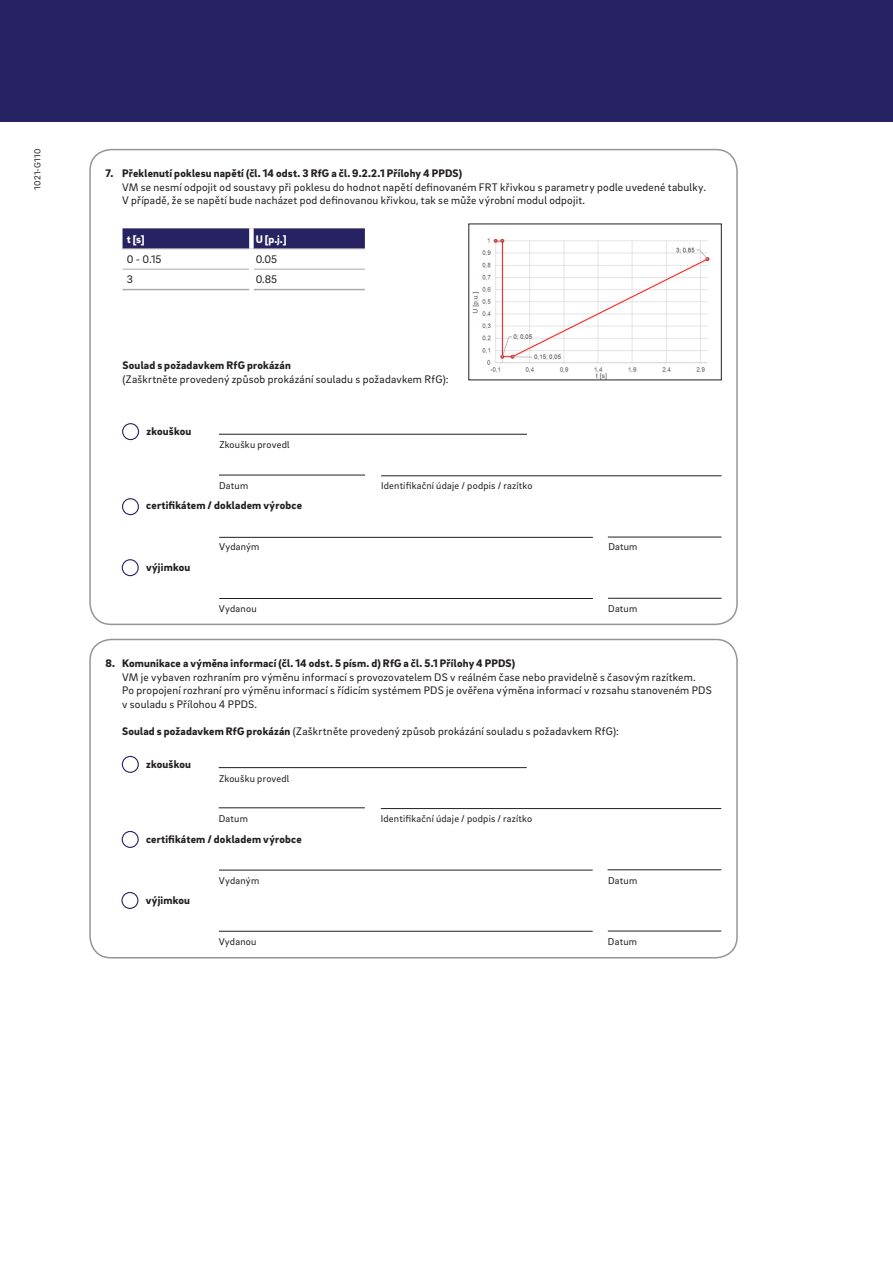
<style>
.page{position:relative;width:893px;height:1263px;background:#fff}
.page>*{position:absolute;margin:0;border:0;box-sizing:border-box;transform-origin:0 0}
.t1{font:11.25px/13.5px "EON Brix Sans";letter-spacing:.02em;color:#231f20}
.t2{font:900 11.25px "EON Brix Sans";letter-spacing:.02em;color:#231f20}
.t3{font:900 11.25px "EON Brix Sans";color:#fff}
.t4{font:10.2px "EON Brix Sans";letter-spacing:.02em;color:#231f20}
.t5{font:9px "EON Brix Sans";letter-spacing:.03em;color:#231f20}
.s1{font-weight:900}
</style>
<div class="page">
<div style="left:89px;top:639px;width:649px;height:319px;border:2px solid #939598;border-radius:21px"></div>
<div style="left:89px;top:149px;width:649px;height:476px;border:2px solid #939598;border-radius:21px"></div>
<div style="left:0;top:0;width:893px;height:121px;background:#272362"></div>
<hr style="left:123px;top:269px;width:126px;height:1px;background:#a8a9ad">
<hr style="left:254px;top:269px;width:111px;height:1px;background:#a8a9ad">
<hr style="left:123px;top:289px;width:126px;height:1px;background:#a8a9ad">
<hr style="left:254px;top:289px;width:111px;height:1px;background:#a8a9ad">
<svg style="left:123px;top:228px;width:242px;height:21px;background:#2f2c67"></svg>
<div style="left:249px;top:228px;width:5px;height:21px;background:#fff"></div>
<div style="left:122px;top:423px;width:17px;height:17px;border:1px solid #272362;border-radius:50%"></div>
<hr style="left:219px;top:434px;width:308px;height:1px;background:#231f20">
<hr style="left:219px;top:475px;width:146px;height:1px;background:#231f20">
<hr style="left:381px;top:475px;width:341px;height:1px;background:#231f20">
<div style="left:122px;top:498px;width:17px;height:17px;border:1px solid #272362;border-radius:50%"></div>
<hr style="left:608px;top:537px;width:114px;height:1px;background:#231f20">
<hr style="left:219px;top:537px;width:374px;height:1px;background:#231f20">
<div style="left:122px;top:559px;width:17px;height:17px;border:1px solid #272362;border-radius:50%"></div>
<hr style="left:608px;top:598px;width:114px;height:1px;background:#231f20">
<hr style="left:219px;top:598px;width:374px;height:1px;background:#231f20">
<div style="left:122px;top:756px;width:17px;height:17px;border:1px solid #272362;border-radius:50%"></div>
<hr style="left:219px;top:767px;width:308px;height:1px;background:#231f20">
<hr style="left:219px;top:807px;width:146px;height:1px;background:#231f20">
<hr style="left:381px;top:808px;width:340px;height:1px;background:#231f20">
<div style="left:122px;top:831px;width:17px;height:17px;border:1px solid #272362;border-radius:50%"></div>
<hr style="left:608px;top:869px;width:113px;height:1px;background:#231f20">
<hr style="left:219px;top:870px;width:374px;height:1px;background:#231f20">
<div style="left:121px;top:892px;width:17px;height:17px;border:1px solid #272362;border-radius:50%"></div>
<hr style="left:608px;top:931px;width:113px;height:1px;background:#231f20">
<hr style="left:219px;top:931px;width:374px;height:1px;background:#231f20">
<img style="left:472px;top:238px;width:238px;height:140px">
<p class="t5" style="left:32px;top:189px;width:42px;rotate:-90deg">1021-G110</p>
<p class="t2" style="left:106px;top:166px;width:358px">7. Překlenutí poklesu napětí (čl. 14 odst. 3 RfG a čl. 9.2.2.1 Přílohy 4 PPDS)</p>
<p class="t1" style="left:122px;top:180px;width:585px">VM se nesmí odpojit od soustavy při poklesu do hodnot napětí definovaném FRT křivkou s parametry podle uvedené tabulky.<br>V případě, že se napětí bude nacházet pod definovanou křivkou, tak se může výrobní modul odpojit.</p>
<p class="t3" style="left:127px;top:231px;width:19px">t [s]</p>
<p class="t3" style="left:256px;top:231px;width:32px">U [p.j.]</p>
<p class="t1" style="left:127px;top:252px;width:36px">0 - 0.15</p>
<p class="t1" style="left:256px;top:252px;width:23px">0.05</p>
<p class="t1" style="left:127px;top:272px;width:8px">3</p>
<p class="t1" style="left:256px;top:272px;width:23px">0.85</p>
<p class="t2" style="left:123px;top:358px;width:170px">Soulad s požadavkem RfG prokázán</p>
<p class="t1" style="left:123px;top:372px;width:328px">(Zaškrtněte provedený způsob prokázání souladu s požadavkem RfG):</p>
<p class="t2" style="left:146px;top:423px;width:46px">zkouškou</p>
<p class="t4" style="left:219px;top:438px;width:72px">Zkoušku provedl</p>
<p class="t4" style="left:219px;top:479px;width:31px">Datum</p>
<p class="t4" style="left:381px;top:479px;width:153px">Identifikační údaje / podpis / razítko</p>
<p class="t2" style="left:146px;top:498px;width:157px">certifikátem / dokladem výrobce</p>
<p class="t4" style="left:219px;top:540px;width:42px">Vydaným</p>
<p class="t4" style="left:608px;top:540px;width:31px">Datum</p>
<p class="t2" style="left:146px;top:559px;width:46px">výjimkou</p>
<p class="t4" style="left:219px;top:601px;width:39px">Vydanou</p>
<p class="t4" style="left:608px;top:601px;width:31px">Datum</p>
<p class="t2" style="left:106px;top:656px;width:411px">8. Komunikace a výměna informací (čl. 14 odst. 5 písm. d) RfG a čl. 5.1 Přílohy 4 PPDS)</p>
<p class="t1" style="left:122px;top:670px;width:591px">VM je vybaven rozhraním pro výměnu informací s provozovatelem DS v reálném čase nebo pravidelně s časovým razítkem.<br>Po propojení rozhraní pro výměnu informací s řídicím systémem PDS je ověřena výměna informací v rozsahu stanoveném PDS v souladu s Přílohou 4 PPDS.</p>
<p class="t1" style="left:122px;top:724px;width:498px"><span class="s1">Soulad s požadavkem RfG prokázán</span> (Zaškrtněte provedený způsob prokázání souladu s požadavkem RfG):</p>
<p class="t2" style="left:146px;top:757px;width:46px">zkouškou</p>
<p class="t4" style="left:219px;top:772px;width:72px">Zkoušku provedl</p>
<p class="t4" style="left:219px;top:812px;width:31px">Datum</p>
<p class="t4" style="left:381px;top:812px;width:153px">Identifikační údaje / podpis / razítko</p>
<p class="t2" style="left:146px;top:832px;width:157px">certifikátem / dokladem výrobce</p>
<p class="t4" style="left:219px;top:874px;width:42px">Vydaným</p>
<p class="t4" style="left:608px;top:874px;width:31px">Datum</p>
<p class="t2" style="left:146px;top:893px;width:46px">výjimkou</p>
<p class="t4" style="left:219px;top:935px;width:39px">Vydanou</p>
<p class="t4" style="left:608px;top:935px;width:31px">Datum</p>
</div>
